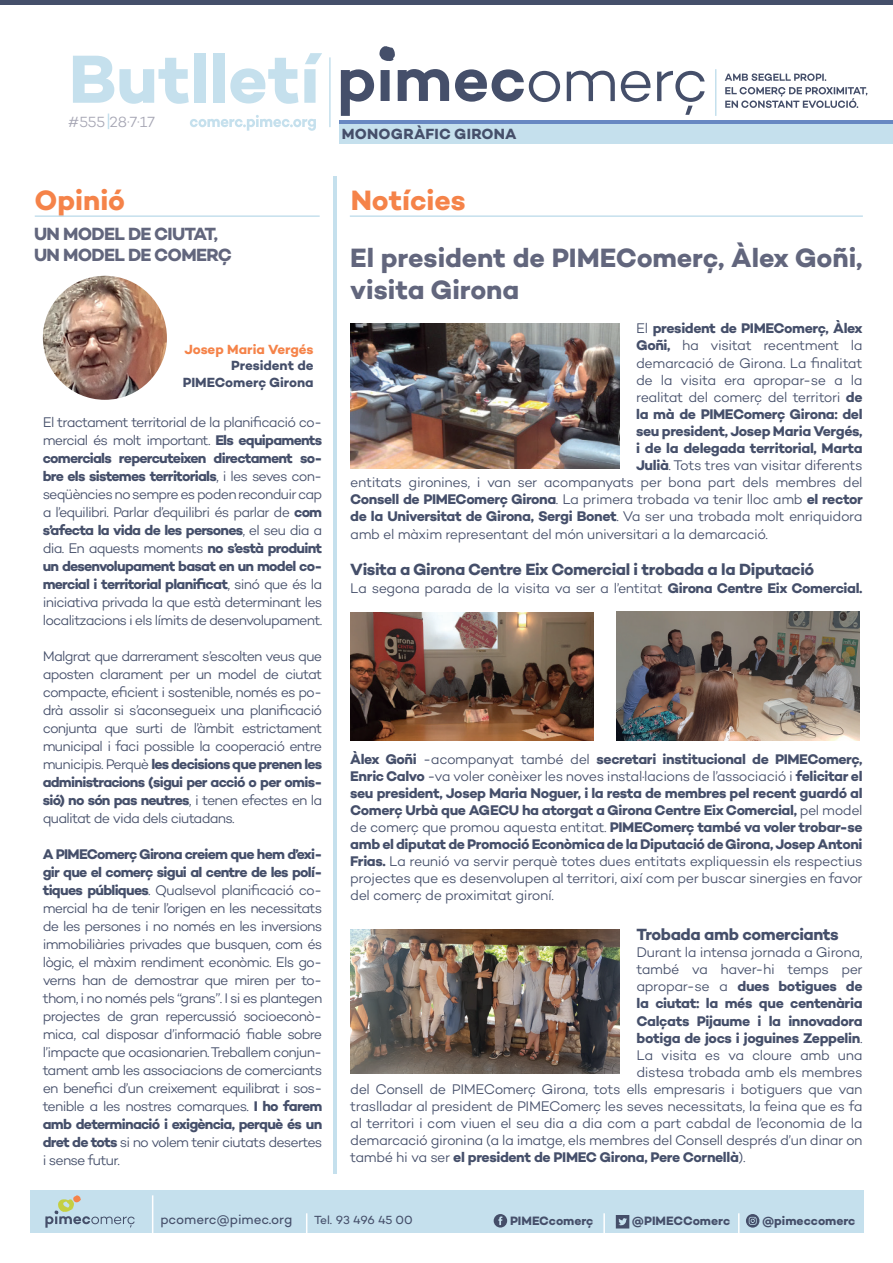
<style>
.page{position:relative;width:893px;height:1263px;background:#fff}
.page>*{position:absolute;margin:0;border:0;box-sizing:border-box;transform-origin:0 0}
.t1{font:700 69.15px "Campton";color:#c5e0ed}
.t2{font:700 28.5px "Campton";color:#f58349}
.t3{font:700 27px/32.4px "Campton";letter-spacing:-.005em;color:#62667d}
.t4{font:700 18px/21px "Campton";letter-spacing:-.04em;color:#62667d}
.t5{font:700 16.5px "Campton";letter-spacing:-.03em;color:#454f6a}
.t6{font:700 15px "Campton";letter-spacing:.01em;color:#454f6a}
.t7{font:300 15px "Campton";letter-spacing:-.005em;color:#a6a6b4}
.t8{font:300 14.25px/18px "Campton";letter-spacing:-.035em;color:#454f6a;text-align:justify}
.t9{font:700 14.25px/17.1px "Campton";letter-spacing:-.03em;color:#454f6a;text-align:justify}
.t10{font:700 13.5px/16.2px "Campton";letter-spacing:-.005em;color:#454f6a;text-align:right}
.t11{font:13.5px "Campton";letter-spacing:-.01em;color:#454f6a}
.t12{font:700 13.5px "Campton";letter-spacing:-.005em;color:#f58349}
.t13{font:700 12.3px "Campton";letter-spacing:-.005em;color:#454f6a}
.t14{font:12px "Campton";letter-spacing:-.015em;color:#454f6a}
.s1{font-weight:700}
.s2{font-weight:300}
</style>
<div class="page">
<div style="left:30px;top:1190px;width:834px;height:43px;background:#c5e0ed"></div>
<svg style="left:725px;top:87px;width:142px;height:21px"></svg>
<svg style="left:725px;top:73px;width:101px;height:8px"></svg>
<svg style="left:190px;top:115px;width:126px;height:16px"></svg>
<hr style="left:329px;top:57px;width:2px;height:70px;background:#c5e0ed">
<hr style="left:715px;top:69px;width:1px;height:47px;background:#c5e0ed">
<svg style="left:45px;top:1195px;width:90px;height:33px"></svg>
<hr style="left:152px;top:1195px;width:1px;height:58px;background:#fff">
<hr style="left:306px;top:1213px;width:1px;height:33px;background:#fff">
<hr style="left:603px;top:1213px;width:2px;height:33px;background:#fff">
<hr style="left:738px;top:1213px;width:1px;height:33px;background:#fff">
<svg style="left:616px;top:1215px;width:13px;height:13px"></svg>
<div style="left:494px;top:1214px;width:13px;height:13px;background:#454e69;border-radius:50%"></div>
<svg style="left:498px;top:1216px;width:4px;height:9px"></svg>
<svg style="left:746px;top:1214px;width:13px;height:13px"></svg>
<svg style="left:341px;top:69px;width:364px;height:47px"></svg>
<svg style="left:379px;top:46px;width:16px;height:15px"></svg>
<div style="left:0;top:0;width:893px;height:5px;background:#454f6a"></div>
<hr style="left:350px;top:215px;width:513px;height:2px;background:#c5e0ed">
<hr style="left:35px;top:215px;width:285px;height:2px;background:#c5e0ed">
<hr style="left:333px;top:176px;width:3px;height:998px;background:#c5e0ed">
<svg style="left:108px;top:114px;width:1px;height:15px"></svg>
<img style="left:43px;top:276px;width:124px;height:124px;border-radius:62px">
<img style="left:617px;top:612px;width:242px;height:129px">
<img style="left:351px;top:612px;width:243px;height:129px">
<img style="left:350px;top:324px;width:269px;height:144px">
<img style="left:351px;top:929px;width:268px;height:145px">
<div style="left:340px;top:120px;width:553px;height:6px;background:#6888c2"></div>
<div style="left:340px;top:124px;width:553px;height:20px;background:#c5e0ed"></div>
<h1 class="t1" style="left:69px;top:35px;width:252px">Butlletí</h1>
<p class="t7" style="left:68px;top:112px;width:88px">#555 28·7·17</p>
<h2 class="t2" style="left:34px;top:182px;width:92px">Opinió</h2>
<p class="t4" style="left:34px;top:223px;width:199px">UN MODEL DE CIUTAT,<br>UN MODEL DE COMERÇ</p>
<p class="t12" style="left:184px;top:341px;width:131px">Josep Maria Vergés</p>
<p class="t10" style="left:183px;top:357px;width:132px">President de<br>PIMEComerç Girona</p>
<p class="t8" style="left:43px;top:413px;width:281px">El tractament territorial de la planificació co&shy;mercial és molt important. <span class="s1">Els equipaments comercials repercuteixen directament so&shy;bre els sistemes territorials</span>, i les seves con&shy;seqüències no sempre es poden reconduir cap a l’equilibri. Parlar d’equilibri és parlar de <span class="s1">com s’afecta la vida de les persones</span>, el seu dia a dia. En aquests moments <span class="s1">no s’està produint un desenvolupament basat en un model co&shy;mercial i territorial planificat</span>, sinó que és la iniciativa privada la que està determinant les localitzacions i els límits de desenvolupament.</p>
<p class="t8" style="left:43px;top:647px;width:281px">Malgrat que darrerament s’escolten veus que aposten clarament per un model de ciutat compacte, eficient i sostenible, només es po&shy;drà assolir si s’aconsegueix una planificació conjunta que surti de l’àmbit estrictament municipal i faci possible la cooperació entre municipis. Perquè <span class="s1">les decisions que prenen les administracions (sigui per acció o per omis&shy;sió) no són pas neutres</span>, i tenen efectes en la qualitat de vida dels ciutadans.</p>
<p class="t8" style="left:43px;top:845px;width:281px"><span class="s1">A PIMEComerç Girona creiem que hem d’exi&shy;gir que el comerç sigui al centre de les polí&shy;tiques públiques</span>. Qualsevol planificació co&shy;mercial ha de tenir l’origen en les necessitats de les persones i no només en les inversions immobiliàries privades que busquen, com és lògic, el màxim rendiment econòmic. Els go&shy;verns han de demostrar que miren per to&shy;thom, i no només pels “grans”. I si es plantegen projectes de gran repercussió socioeconò&shy;mica, cal disposar d’informació fiable sobre l’impacte que ocasionarien. Treballem conjun&shy;tament amb les associacions de comerciants en benefici d’un creixement equilibrat i sos&shy;tenible a les nostres comarques. <span class="s1">I ho farem amb determinació i exigència, perquè és un dret de tots</span> si no volem tenir ciutats desertes i sense futur.</p>
<p class="t6" style="left:342px;top:125px;width:176px">MONOGRÀFIC GIRONA</p>
<h2 class="t2" style="left:351px;top:182px;width:116px">Notícies</h2>
<h3 class="t3" style="left:350px;top:241px;width:514px">El president de PIMEComerç, Àlex Goñi, visita Girona</h3>
<p class="t9" style="left:636px;top:320px;width:228px"><span class="s2">El</span> president de PIMEComerç, Àlex</p>
<p class="t8" style="left:636px;top:336px;width:228px"><span class="s1">Goñi,</span> ha visitat recentment la</p>
<p class="t8" style="left:636px;top:353px;width:228px">demarcació de Girona. La finalitat</p>
<p class="t8" style="left:636px;top:371px;width:228px">de la visita era apropar-se a la</p>
<p class="t8" style="left:636px;top:388px;width:228px">realitat del comerç del territori <span class="s1">de</span></p>
<p class="t9" style="left:636px;top:405px;width:228px">la mà de PIMEComerç Girona: del</p>
<p class="t9" style="left:636px;top:422px;width:228px">seu president, Josep Maria Vergés,</p>
<p class="t9" style="left:636px;top:439px;width:228px">i de la delegada territorial, Marta</p>
<p class="t8" style="left:636px;top:456px;width:228px"><span class="s1">Julià</span>. Tots tres van visitar diferents</p>
<p class="t8" style="left:350px;top:473px;width:514px">entitats gironines, i van ser acompanyats per bona part dels membres del</p>
<p class="t9" style="left:350px;top:491px;width:514px">Consell de PIMEComerç Girona<span class="s2">. La primera trobada va tenir lloc amb</span> el rector</p>
<p class="t9" style="left:350px;top:508px;width:514px">de la Universitat de Girona, Sergi Bonet<span class="s2">. Va ser una trobada molt enriquidora</span></p>
<p class="t8" style="left:350px;top:524px;width:419px">amb el màxim representant del món universitari a la demarcació.</p>
<p class="t5" style="left:350px;top:559px;width:465px">Visita a Girona Centre Eix Comercial i trobada a la Diputació</p>
<p class="t8" style="left:350px;top:578px;width:514px">La segona parada de la visita va ser a l’entitat <span class="s1">Girona Centre Eix Comercial.</span></p>
<p class="t9" style="left:350px;top:750px;width:514px">Àlex Goñi <span class="s2">-acompanyat també del</span> secretari institucional de PIMEComerç, Enric Calvo <span class="s2">-va voler conèixer les noves instal·lacions de l’associació i</span> felicitar el seu president, Josep Maria Noguer, i la resta de membres pel recent guardó al Comerç Urbà que AGECU ha atorgat a Girona Centre Eix Comercial, <span class="s2">pel model de comerç que promou aquesta entitat.</span> PIMEComerç també va voler trobar-se amb el diputat de Promoció Econòmica de la Diputació de Girona, Josep Antoni Frias. <span class="s2">La reunió va servir perquè totes dues entitats expliquessin els respectius projectes que es desenvolupen al territori, així com per buscar sinergies en favor del comerç de proximitat gironí.</span></p>
<p class="t5" style="left:636px;top:924px;width:204px">Trobada amb comerciants</p>
<p class="t8" style="left:636px;top:943px;width:228px">Durant la intensa jornada a Girona,</p>
<p class="t8" style="left:636px;top:960px;width:228px">també va haver-hi temps per</p>
<p class="t9" style="left:636px;top:978px;width:228px"><span class="s2">apropar-se a</span> dues botigues de</p>
<p class="t9" style="left:636px;top:995px;width:228px">la ciutat: la més que centenària</p>
<p class="t9" style="left:636px;top:1012px;width:228px">Calçats Pijaume i la innovadora</p>
<p class="t9" style="left:636px;top:1029px;width:228px">botiga de jocs i joguines Zeppelin<span class="s2">.</span></p>
<p class="t8" style="left:636px;top:1046px;width:228px">La visita es va cloure amb una</p>
<p class="t8" style="left:636px;top:1063px;width:228px">distesa trobada amb els membres</p>
<p class="t8" style="left:350px;top:1080px;width:514px">del Consell de PIMEComerç Girona, tots ells empresaris i botiguers que van</p>
<p class="t8" style="left:350px;top:1097px;width:514px">traslladar al president de PIMEComerç les seves necessitats, la feina que es fa</p>
<p class="t8" style="left:350px;top:1114px;width:514px">al territori i com viuen el seu dia a dia com a part cabdal de l’economia de la</p>
<p class="t8" style="left:350px;top:1131px;width:514px">demarcació gironina (a la imatge, els membres del Consell després d’un dinar on</p>
<p class="t9" style="left:350px;top:1149px;width:397px"><span class="s2">també hi va ser</span> el president de PIMEC Girona, Pere Cornellà<span class="s2">).</span></p>
<p class="t11" style="left:160px;top:1211px;width:133px">pcomerc@pimec.org</p>
<p class="t14" style="left:314px;top:1212px;width:100px">Tel. 93 496 45 00</p>
<p class="t13" style="left:510px;top:1213px;width:85px">PIMECcomerç</p>
<p class="t13" style="left:632px;top:1213px;width:100px">@PIMECComerc</p>
<p class="t13" style="left:762px;top:1213px;width:95px">@pimeccomerc</p>
</div>
